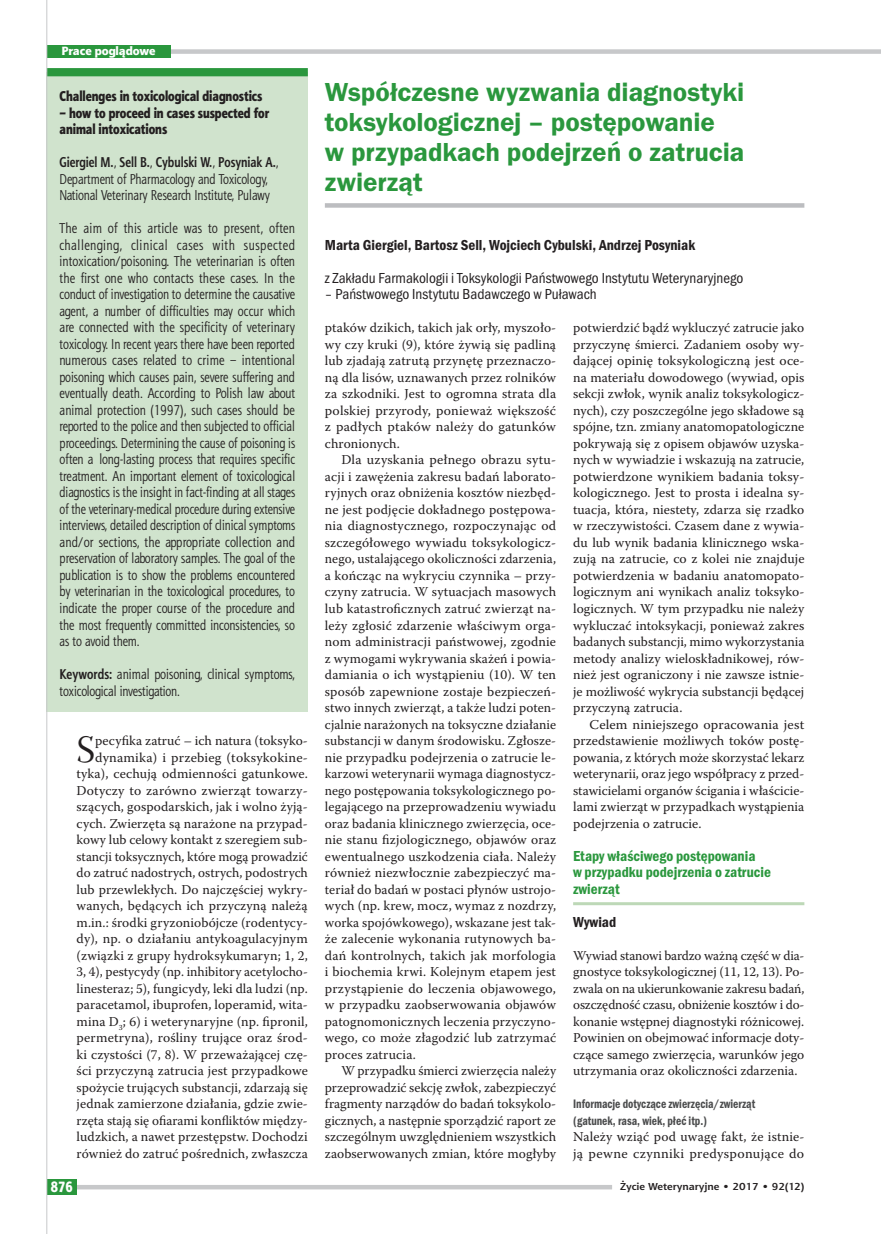
<style>
.page{position:relative;width:881px;height:1234px;background:#fff}
.page>*{position:absolute;margin:0;border:0;box-sizing:border-box;transform-origin:0 0}
.t1{font:38.55px "Warnock Pro Disp";color:#231f20}
.t2{font:600 27px/30px "Franklin Gothic Itc TEE Dm";letter-spacing:-.005em;color:#2a973d}
.t3{font:15px "Franklin Got Itc TOT Boo Con";color:#231f20}
.t4{font:15px/16.5px "Franklin Got Itc TOT Dem Con";color:#2a973d}
.t5{font:15px "Franklin Got Itc TOT Dem Con";color:#231f20}
.t6{font:15px "Aerton Cnd EFN Black";color:#fff}
.t7{font:14.25px/16.5px "Aerton Cnd EFN";color:#231f20}
.t8{font:14.25px/16.5px "Aerton Cnd EFN Black";color:#231f20}
.t9{font:13.5px/16.5px "Warnock Pro";letter-spacing:.005em;color:#231f20;text-align:justify}
.t10{font:12.75px/16.5px "Franklin Got Itc TOT Dem Con";color:#4b4c4d;scale:.9 1}
.t11{font:12px "Aerton EFN Black";color:#fff}
.t12{font:700 10.2px "Aerton EFN";color:#231f20;scale:1.11 1}
.s1{font-weight:700}
</style>
<div class="page">
<hr style="left:573px;top:902px;width:231px;height:3px;background:#bdd8b7">
<div style="left:325px;top:203px;width:479px;height:5px;background:#bcbdc0"></div>
<div style="left:47px;top:72px;width:261px;height:640px;background:#d0e3cd"></div>
<div style="left:47px;top:68px;width:261px;height:8px;background:#2a973d"></div>
<div style="left:47px;top:49px;width:833px;height:5px;background:#c7c8ca"></div>
<div style="left:47px;top:45px;width:123px;height:13px;background:#2a973d"></div>
<div style="left:47px;top:1184px;width:565px;height:5px;background:#c7c8ca"></div>
<div style="left:47px;top:1178px;width:30px;height:15px;background:#2a973d"></div>
<hr style="left:46px;top:0;width:1px;height:1233px;background:#c7c8ca">
<p class="t11" style="left:61px;top:43px;width:96px">Prace poglądowe</p>
<p class="t8" style="left:60px;top:88px;width:204px">Challenges in toxicological diagnostics</p>
<p class="t8" style="left:60px;top:104px;width:211px">– how to proceed in cases suspected for animal intoxications</p>
<p class="t7" style="left:60px;top:154px;width:220px"><span class="s1">Giergiel M.</span>, <span class="s1">Sell B.</span>, <span class="s1">Cybulski W.</span>, <span class="s1">Posyniak A.</span>,<br>Department of Pharmacology and Toxicology,<br>National Veterinary Research Institute, Pulawy</p>
<p class="t7" style="left:60px;top:220px;width:237px;text-align:justify">The aim of this article was to present, often challenging, clinical cases with suspected intoxication/poisoning. The veterinarian is often the first one who contacts these cases. In the conduct of investigation to determine the causative agent, a number of difficulties may occur which are connected with the specificity of veterinary toxicology. In recent years there have been reported numerous cases related to crime – intentional poisoning which causes pain, severe suffering and eventually death. According to Polish law about animal protection (1997), such cases should be reported to the police and then subjected to official proceedings. Determining the cause of poisoning is often a long-lasting process that requires specific treatment. An important element of toxicological diagnostics is the insight in fact-finding at all stages of the veterinary-medical procedure during extensive interviews, detailed description of clinical symptoms and/or sections, the appropriate collection and preservation of laboratory samples. The goal of the publication is to show the problems encountered by veterinarian in the toxicological procedures, to indicate the proper course of the procedure and the most frequently committed inconsistencies, so as to avoid them.</p>
<p class="t7" style="left:60px;top:665px;width:237px"><span class="s1">Keywords:</span> animal poisoning, clinical symptoms, toxicological investigation.</p>
<p class="t9" style="left:77px;top:732px;width:233px;text-align:right">pecyfika zatruć – ich natura (toksyko&shy;dynamika) i przebieg (toksykokine&shy;tyka), cechują odmienności gatunkowe.<br>Dotyczy to zarówno zwierząt towarzy&shy;szących, gospodarskich, jak i wolno żyją&shy;cych. Zwierzęta są narażone na przypad&shy;kowy lub celowy kontakt z szeregiem sub&shy;stancji toksycznych, które mogą prowadzić do zatruć nadostrych, ostrych, podostrych lub przewlekłych. Do najczęściej wykry&shy;wanych, będących ich przyczyną należą m.in.: środki gryzoniobójcze (rodentycy&shy;dy), np. o działaniu antykoagulacyjnym (związki z grupy hydroksykumaryn; 1, 2, 3, 4), pestycydy (np. inhibitory acetylocho&shy;linesteraz; 5), fungicydy, leki dla ludzi (np. paracetamol, ibuprofen, loperamid, wita&shy;mina D<sub>3</sub>; 6) i weterynaryjne (np. fipronil, permetryna), rośliny trujące oraz środ&shy;ki czystości (7, 8). W przeważającej czę&shy;ści przyczyną zatrucia jest przypadkowe spożycie trujących substancji, zdarzają się jednak zamierzone działania, gdzie zwie&shy;rzęta stają się ofiarami konfliktów między&shy;ludzkich, a nawet przestępstw. Dochodzi również do zatruć pośrednich, zwłaszcza</p>
<h1 class="t1" style="left:77px;top:728px;width:20px">S</h1>
<h2 class="t2" style="left:325px;top:77px;width:421px">Współczesne wyzwania diagnostyki toksykologicznej – postępowanie<br>w przypadkach podejrzeń o zatrucia zwierząt</h2>
<p class="t5" style="left:325px;top:236px;width:372px">Marta Giergiel, Bartosz Sell, Wojciech Cybulski, Andrzej Posyniak</p>
<p class="t3" style="left:325px;top:269px;width:420px">z Zakładu Farmakologii i Toksykologii Państwowego Instytutu Weterynaryjnego</p>
<p class="t3" style="left:325px;top:286px;width:273px">– Państwowego Instytutu Badawczego w Puławach</p>
<p class="t9" style="left:325px;top:319px;width:233px">ptaków dzikich, takich jak orły, myszoło&shy;wy czy kruki (9), które żywią się padliną lub zjadają zatrutą przynętę przeznaczo&shy;ną dla lisów, uznawanych przez rolników za szkodniki. Jest to ogromna strata dla polskiej przyrody, ponieważ większość z padłych ptaków należy do gatunków chronionych.</p>
<p class="t9" style="left:325px;top:451px;width:233px;text-indent:16px">Dla uzyskania pełnego obrazu sytu&shy;acji i zawężenia zakresu badań laborato&shy;ryjnych oraz obniżenia kosztów niezbęd&shy;ne jest podjęcie dokładnego postępowa&shy;nia diagnostycznego, rozpoczynając od szczegółowego wywiadu toksykologicz&shy;nego, ustalającego okoliczności zdarzenia, a kończąc na wykryciu czynnika – przy&shy;czyny zatrucia. W sytuacjach masowych lub katastroficznych zatruć zwierząt na&shy;leży zgłosić zdarzenie właściwym orga&shy;nom administracji państwowej, zgodnie z wymogami wykrywania skażeń i powia&shy;damiania o ich wystąpieniu (10). W ten sposób zapewnione zostaje bezpieczeń&shy;stwo innych zwierząt, a także ludzi poten&shy;cjalnie narażonych na toksyczne działanie substancji w danym środowisku. Zgłosze&shy;nie przypadku podejrzenia o zatrucie le&shy;karzowi weterynarii wymaga diagnostycz&shy;nego postępowania toksykologicznego po&shy;legającego na przeprowadzeniu wywiadu oraz badania klinicznego zwierzęcia, oce&shy;nie stanu fizjologicznego, objawów oraz ewentualnego uszkodzenia ciała. Należy również niezwłocznie zabezpieczyć ma&shy;teriał do badań w postaci płynów ustrojo&shy;wych (np. krew, mocz, wymaz z nozdrzy, worka spojówkowego), wskazane jest tak&shy;że zalecenie wykonania rutynowych ba&shy;dań kontrolnych, takich jak morfologia i biochemia krwi. Kolejnym etapem jest przystąpienie do leczenia objawowego, w przypadku zaobserwowania objawów patognomonicznych leczenia przyczyno&shy;wego, co może złagodzić lub zatrzymać proces zatrucia.</p>
<p class="t9" style="left:325px;top:1062px;width:233px;text-indent:16px">W przypadku śmierci zwierzęcia należy przeprowadzić sekcję zwłok, zabezpieczyć fragmenty narządów do badań toksykolo&shy;gicznych, a następnie sporządzić raport ze szczególnym uwzględnieniem wszystkich zaobserwowanych zmian, które mogłyby</p>
<p class="t9" style="left:573px;top:319px;width:233px">potwierdzić bądź wykluczyć zatrucie jako przyczynę śmierci. Zadaniem osoby wy&shy;dającej opinię toksykologiczną jest oce&shy;na materiału dowodowego (wywiad, opis sekcji zwłok, wynik analiz toksykologicz&shy;nych), czy poszczególne jego składowe są spójne, tzn. zmiany anatomopatologiczne pokrywają się z opisem objawów uzyska&shy;nych w wywiadzie i wskazują na zatrucie, potwierdzone wynikiem badania toksy&shy;kologicznego. Jest to prosta i idealna sy&shy;tuacja, która, niestety, zdarza się rzadko w rzeczywistości. Czasem dane z wywia&shy;du lub wynik badania klinicznego wska&shy;zują na zatrucie, co z kolei nie znajduje potwierdzenia w badaniu anatomopato&shy;logicznym ani wynikach analiz toksyko&shy;logicznych. W tym przypadku nie należy wykluczać intoksykacji, ponieważ zakres badanych substancji, mimo wykorzystania metody analizy wieloskładnikowej, rów&shy;nież jest ograniczony i nie zawsze istnie&shy;je możliwość wykrycia substancji będącej przyczyną zatrucia.</p>
<p class="t9" style="left:573px;top:715px;width:233px;text-indent:16px">Celem niniejszego opracowania jest przedstawienie możliwych toków postę&shy;powania, z których może skorzystać lekarz weterynarii, oraz jego współpracy z przed&shy;stawicielami organów ścigania i właścicie&shy;lami zwierząt w przypadkach wystąpienia podejrzenia o zatrucie.</p>
<p class="t4" style="left:573px;top:847px;width:199px">Etapy właściwego postępowania<br>w przypadku podejrzenia o zatrucie zwierząt</p>
<p class="t5" style="left:573px;top:912px;width:45px">Wywiad</p>
<p class="t9" style="left:573px;top:946px;width:233px">Wywiad stanowi bardzo ważną część w dia&shy;gnostyce toksykologicznej (11, 12, 13). Po&shy;zwala on na ukierunkowanie zakresu badań, oszczędność czasu, obniżenie kosztów i do&shy;konanie wstępnej diagnostyki różnicowej.<br>Powinien on obejmować informacje doty&shy;czące samego zwierzęcia, warunków jego utrzymania oraz okoliczności zdarzenia.</p>
<p class="t10" style="left:573px;top:1095px;width:204px">Informacje dotyczące zwierzęcia/zwierząt (gatunek, rasa, wiek, płeć itp.)</p>
<p class="t9" style="left:573px;top:1128px;width:233px">Należy wziąć pod uwagę fakt, że istnie&shy;ją pewne czynniki predysponujące do</p>
<p class="t6" style="left:51px;top:1177px;width:23px">876</p>
<p class="t12" style="left:620px;top:1180px;width:167px">Życie Weterynaryjne • 2017 • 92(12)</p>
</div>
